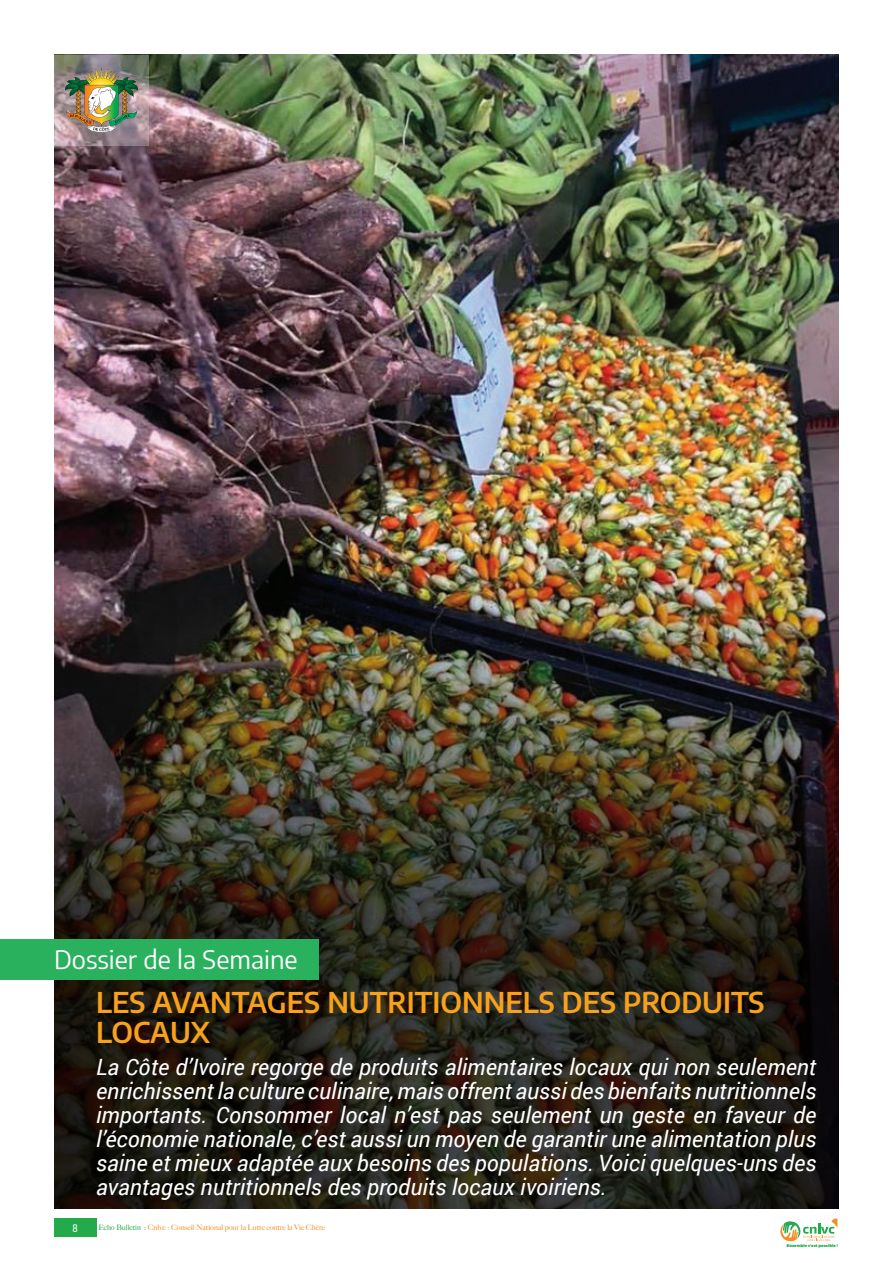
<style>
.page{position:relative;width:893px;height:1263px;background:#fff}
.page>*{position:absolute;margin:0;border:0;box-sizing:border-box;transform-origin:0 0}
.t1{font:100 condensed 28.5px/30px "Encode Sans";color:#f8a11c}
.t2{font:25.5px "Encode Sans";color:#fff}
.t3{font:italic 22.5px/24px "Roboto";color:#fff;text-align:justify}
.t4{font:500 10.5px "Encode Sans Compressed";color:#fff}
.t5{font:500 7.5px "Big Caslon";color:#f28f23}
.t6{font:900 3.9px "Montserrat";color:#23aa4a}
.s1{color:#23aa4a}
</style>
<div class="page">
<div style="left:54px;top:1218px;width:42px;height:19px;background:#23aa4a"></div>
<svg style="left:780px;top:1218px;width:57px;height:24px"></svg>
<img style="left:54px;top:54px;width:785px;height:290px">
<img style="left:54px;top:344px;width:785px;height:864px">
<svg style="left:54px;top:55px;width:95px;height:91px;background:#988b8c"></svg>
<img style="left:65px;top:69px;width:73px;height:63px">
<div style="left:0;top:939px;width:319px;height:40px;background:#29b15d"></div>
<p class="t2" style="left:54px;top:941px;width:245px">Dossier de la Semaine</p>
<p class="t1" style="left:96px;top:986px;width:670px">LES AVANTAGES NUTRITIONNELS DES PRODUITS<br>LOCAUX</p>
<p class="t3" style="left:96px;top:1054px;width:722px">La Côte d’Ivoire regorge de produits alimentaires locaux qui non seulement enrichissent la culture culinaire, mais offrent aussi des bienfaits nutritionnels importants. Consommer local n’est pas seulement un geste en faveur de l’économie nationale, c’est aussi un moyen de garantir une alimentation plus saine et mieux adaptée aux besoins des populations. Voici quelques-uns des avantages nutritionnels des produits locaux ivoiriens.</p>
<p class="t4" style="left:72px;top:1221px;width:7px">8</p>
<p class="t5" style="left:98px;top:1221px;width:228px"><span class="s1">Echo Bulletin :</span> Cnlvc : Conseil National pour la Lutte contre la Vie Chère</p>
<p class="t6" style="left:787px;top:1243px;width:53px">Ensemble c’est possible !</p>
</div>
